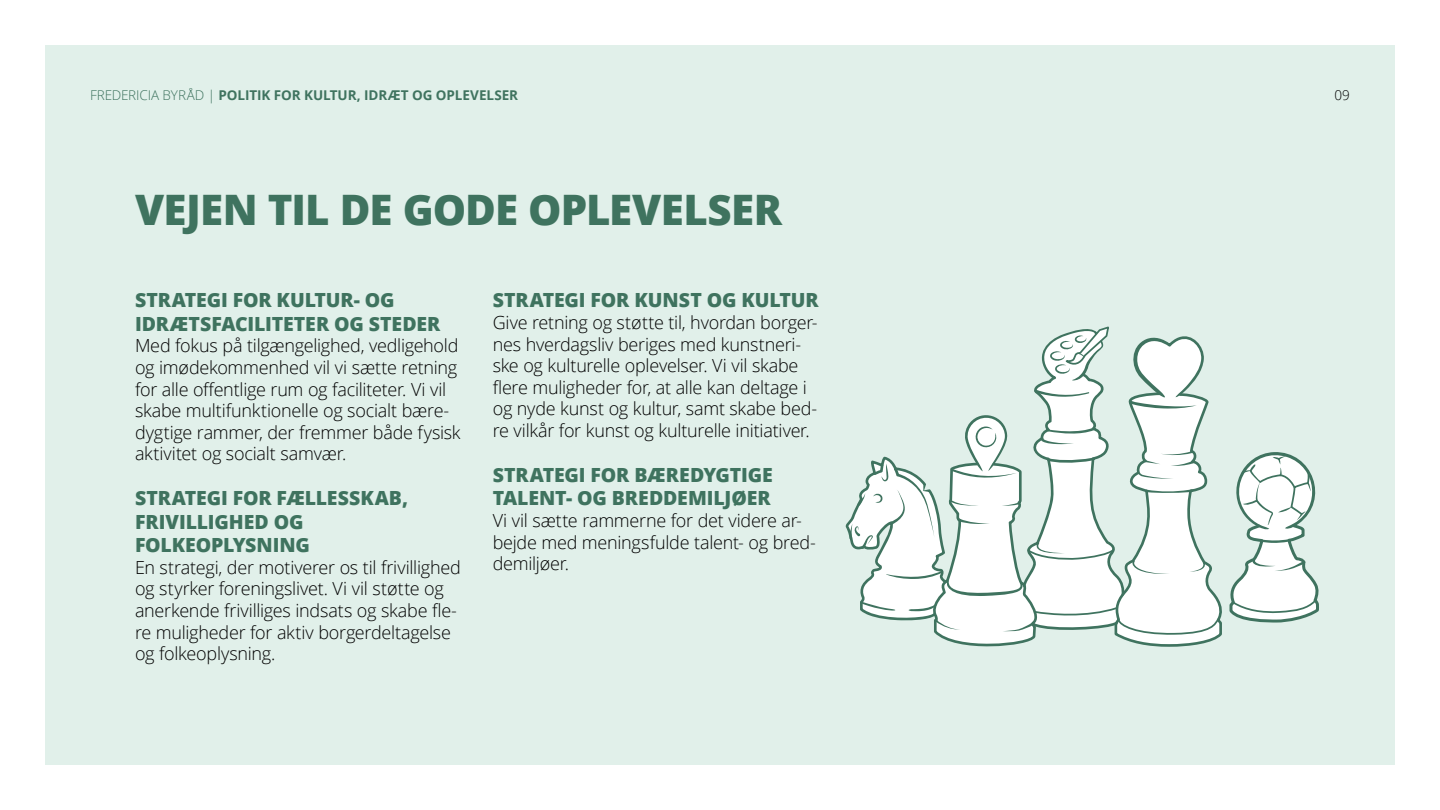
<style>
.page{position:relative;width:1440px;height:810px;background:#fff}
.page>*{position:absolute;margin:0;border:0;box-sizing:border-box;transform-origin:0 0}
.FK_Rubrik_Screen{font:800 42px "Open Sans";letter-spacing:-.02em;color:#3f735f}
.FK_mellemrubrik{font:800 19.5px/23.4px "Open Sans";letter-spacing:-.005em;color:#3f735f}
.FK_brød{font:300 18px/21.6px "Open Sans";letter-spacing:-.015em;color:#000}
.t1{font:700 13.5px "Open Sans";letter-spacing:-.01em;color:#3f735f}
.t2{font:300 13.5px "Open Sans";color:#000}
.s1{font-weight:300}
</style>
<div class="page">
<div style="left:45px;top:45px;width:1350px;height:720px;background:#e1f0ea"></div>
<svg style="left:845px;top:326px;width:474px;height:321px"></svg>
<p class="t1" style="left:90px;top:85px;width:430px"><span class="s1">FREDERICIA BYRÅD |</span> POLITIK FOR KULTUR, IDRÆT OG OPLEVELSER</p>
<p class="t2" style="left:1335px;top:85px;width:17px">09</p>
<p class="FK_Rubrik_Screen" style="left:135px;top:178px;width:649px">VEJEN TIL DE GODE OPLEVELSER</p>
<p class="FK_mellemrubrik" style="left:135px;top:288px;width:307px">STRATEGI FOR KULTUR- OG<br>IDRÆTSFACILITETER OG STEDER</p>
<p class="FK_brød" style="left:135px;top:335px;width:327px">Med fokus på tilgængelighed, vedligehold og imødekommenhed vil vi sætte retning for alle offentlige rum og faciliteter. Vi vil skabe multifunktionelle og socialt bære&shy;dygtige rammer, der fremmer både fysisk aktivitet og socialt samvær.</p>
<p class="FK_mellemrubrik" style="left:135px;top:486px;width:275px">STRATEGI FOR FÆLLESSKAB,<br>FRIVILLIGHED OG<br>FOLKEOPLYSNING</p>
<p class="FK_brød" style="left:135px;top:556px;width:327px">En strategi, der motiverer os til frivillighed og styrker foreningslivet. Vi vil støtte og anerkende frivilliges indsats og skabe fle&shy;re muligheder for aktiv borgerdeltagelse og folkeoplysning.</p>
<p class="FK_mellemrubrik" style="left:493px;top:288px;width:327px">STRATEGI FOR KUNST OG KULTUR</p>
<p class="FK_brød" style="left:493px;top:311px;width:327px">Give retning og støtte til, hvordan borger&shy;nes hverdagsliv beriges med kunstneri&shy;ske og kulturelle oplevelser. Vi vil skabe flere muligheder for, at alle kan deltage i og nyde kunst og kultur, samt skabe bed&shy;re vilkår for kunst og kulturelle initiativer.</p>
<p class="FK_mellemrubrik" style="left:493px;top:462px;width:282px">STRATEGI FOR BÆREDYGTIGE<br>TALENT- OG BREDDEMILJØER</p>
<p class="FK_brød" style="left:493px;top:509px;width:325px">Vi vil sætte rammerne for det videre ar&shy;bejde med meningsfulde talent- og bred&shy;demiljøer.</p>
</div>
